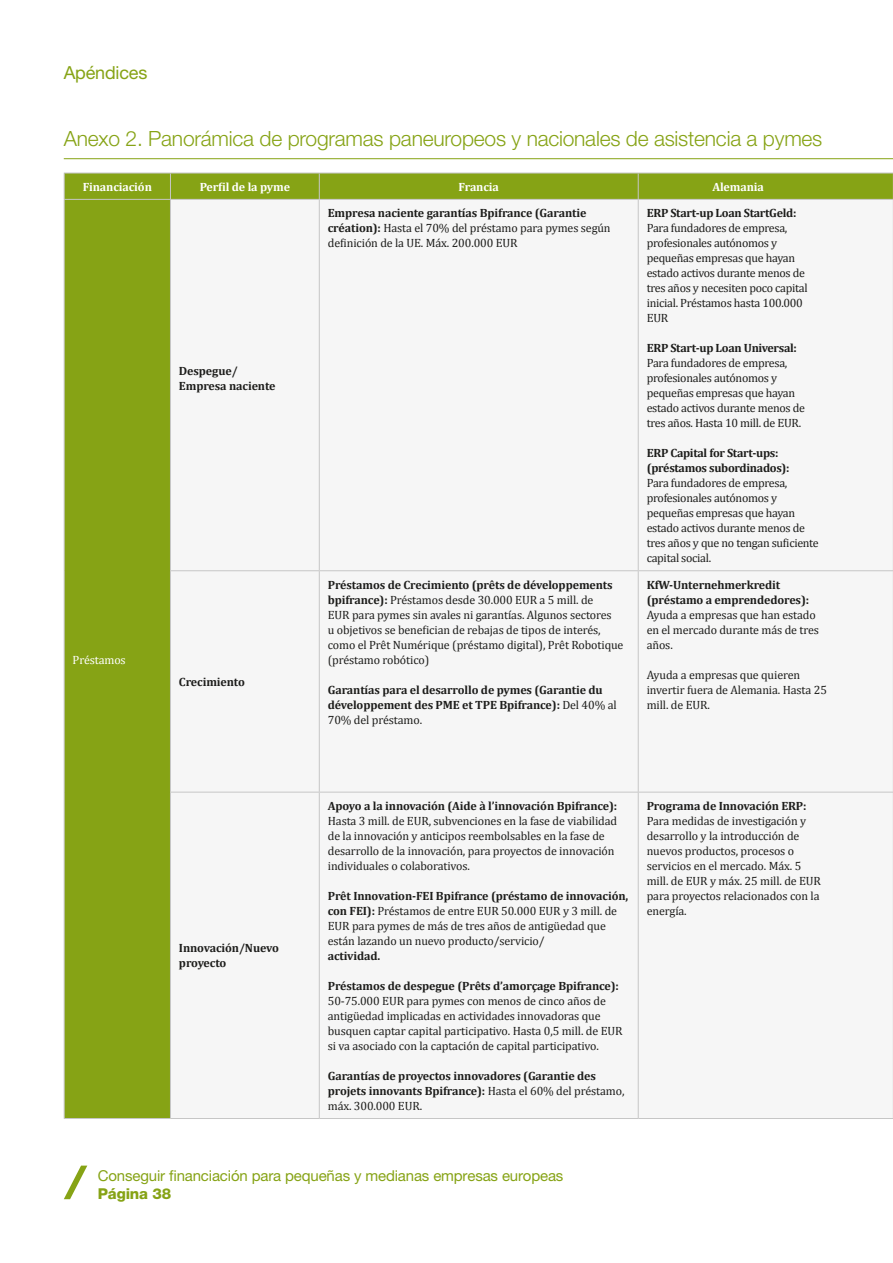
<style>
.page{position:relative;width:893px;height:1263px;background:#fff}
.page>*{position:absolute;margin:0;border:0;box-sizing:border-box;transform-origin:0 0}
.t1{font:300 21px "Helvetica Neue LT Pro";letter-spacing:-.01em;color:#86a315}
.t2{font:18px "Helvetica Neue LT Pro";letter-spacing:-.01em;color:#86a315}
.t3{font:15px "Helvetica Neue LT Pro";letter-spacing:-.01em;color:#86a315}
.t4{font:800 15px "Helvetica Neue LT Pro";letter-spacing:-.01em;color:#86a315}
.t5{font:12px/15px "Cambria";letter-spacing:-.01em;color:#1d1d1b}
.t6{font:700 12px/15px "Cambria";letter-spacing:-.01em;color:#1d1d1b}
.t7{font:700 12px "Cambria";letter-spacing:-.01em;color:#fff}
.t8{font:12px "Cambria";letter-spacing:-.01em;color:#fff}
.s1{font-weight:700}
.s2{font-weight:400}
</style>
<div class="page">
<svg style="left:64px;top:1165px;width:23px;height:34px"></svg>
<hr style="left:64px;top:158px;width:829px;height:1px;background:#86a315">
<div style="left:65px;top:174px;width:827px;height:944px;background:#86a315"></div>
<div style="left:171px;top:200px;width:721px;height:918px;background:#f6f6f6"></div>
<hr style="left:64px;top:200px;width:1px;height:371px;background:#c6c6c6">
<hr style="left:170px;top:200px;width:1px;height:370px;background:#c6c6c6">
<hr style="left:319px;top:200px;width:1px;height:370px;background:#c6c6c6">
<hr style="left:638px;top:200px;width:1px;height:370px;background:#c6c6c6">
<hr style="left:892px;top:200px;width:1px;height:370px;background:#c6c6c6">
<hr style="left:64px;top:571px;width:1px;height:221px;background:#c6c6c6">
<hr style="left:170px;top:570px;width:149px;height:1px;background:#c6c6c6">
<hr style="left:170px;top:571px;width:1px;height:221px;background:#c6c6c6">
<hr style="left:319px;top:570px;width:319px;height:1px;background:#c6c6c6">
<hr style="left:319px;top:571px;width:1px;height:221px;background:#c6c6c6">
<hr style="left:638px;top:570px;width:255px;height:1px;background:#c6c6c6">
<hr style="left:638px;top:571px;width:1px;height:221px;background:#c6c6c6">
<hr style="left:892px;top:571px;width:1px;height:221px;background:#c6c6c6">
<hr style="left:64px;top:792px;width:1px;height:326px;background:#c6c6c6">
<hr style="left:170px;top:792px;width:149px;height:1px;background:#c6c6c6">
<hr style="left:170px;top:792px;width:1px;height:326px;background:#c6c6c6">
<hr style="left:319px;top:792px;width:319px;height:1px;background:#c6c6c6">
<hr style="left:319px;top:792px;width:1px;height:326px;background:#c6c6c6">
<hr style="left:638px;top:792px;width:255px;height:1px;background:#c6c6c6">
<hr style="left:638px;top:792px;width:1px;height:326px;background:#c6c6c6">
<hr style="left:892px;top:792px;width:1px;height:326px;background:#c6c6c6">
<hr style="left:64px;top:1118px;width:106px;height:1px;background:#c6c6c6">
<hr style="left:170px;top:1118px;width:149px;height:1px;background:#c6c6c6">
<hr style="left:319px;top:1118px;width:319px;height:1px;background:#c6c6c6">
<hr style="left:638px;top:1118px;width:255px;height:1px;background:#c6c6c6">
<svg style="left:170px;top:174px;width:1px;height:25px"></svg>
<hr style="left:64px;top:173px;width:106px;height:1px;background:#c6c6c6">
<svg style="left:64px;top:173px;width:1px;height:26px"></svg>
<hr style="left:170px;top:173px;width:149px;height:1px;background:#c6c6c6">
<hr style="left:319px;top:173px;width:319px;height:1px;background:#c6c6c6">
<svg style="left:319px;top:173px;width:1px;height:26px"></svg>
<hr style="left:638px;top:173px;width:255px;height:1px;background:#c6c6c6">
<hr style="left:64px;top:199px;width:106px;height:1px;background:#c6c6c6">
<hr style="left:170px;top:199px;width:149px;height:1px;background:#c6c6c6">
<hr style="left:319px;top:199px;width:319px;height:1px;background:#c6c6c6">
<hr style="left:638px;top:199px;width:255px;height:1px;background:#c6c6c6">
<svg style="left:638px;top:173px;width:1px;height:26px"></svg>
<svg style="left:892px;top:173px;width:1px;height:26px"></svg>
<h2 class="t2" style="left:64px;top:62px;width:85px">Apéndices</h2>
<h1 class="t1" style="left:64px;top:125px;width:760px">Anexo 2. Panorámica de programas paneuropeos y nacionales de asistencia a pymes</h1>
<p class="t7" style="left:83px;top:179px;width:71px">Financiación</p>
<p class="t7" style="left:200px;top:179px;width:92px">Perfil de la pyme</p>
<p class="t7" style="left:458px;top:179px;width:42px">Francia</p>
<p class="t7" style="left:712px;top:179px;width:53px">Alemania</p>
<p class="t8" style="left:73px;top:652px;width:55px">Préstamos</p>
<p class="t6" style="left:179px;top:363px;width:98px">Despegue/<br>Empresa naciente</p>
<p class="t6" style="left:179px;top:674px;width:67px">Crecimiento</p>
<p class="t6" style="left:179px;top:940px;width:101px">Innovación/Nuevo proyecto</p>
<p class="t5" style="left:328px;top:206px;width:284px"><span class="s1">Empresa naciente garantías Bpifrance (Garantie création):</span> Hasta el 70% del préstamo para pymes según definición de la UE. Máx. 200.000 EUR</p>
<p class="t6" style="left:647px;top:205px;width:151px">ERP Start-up Loan StartGeld:</p>
<p class="t5" style="left:647px;top:221px;width:163px">Para fundadores de empresa, profesionales autónomos y pequeñas empresas que hayan estado activos durante menos de tres años y necesiten poco capital inicial. Préstamos hasta 100.000<br>EUR</p>
<p class="t6" style="left:647px;top:340px;width:152px">ERP Start-up Loan Universal:</p>
<p class="t5" style="left:647px;top:356px;width:160px">Para fundadores de empresa, profesionales autónomos y pequeñas empresas que hayan estado activos durante menos de tres años. Hasta 10 mill. de EUR.</p>
<p class="t6" style="left:647px;top:445px;width:144px">ERP Capital for Start-ups: (préstamos subordinados):</p>
<p class="t5" style="left:647px;top:476px;width:174px">Para fundadores de empresa, profesionales autónomos y pequeñas empresas que hayan estado activos durante menos de tres años y que no tengan suficiente capital social.</p>
<p class="t5" style="left:328px;top:577px;width:297px"><span class="s1">Préstamos de Crecimiento (prêts de développements bpifrance):</span> Préstamos desde 30.000 EUR a 5 mill. de<br>EUR para pymes sin avales ni garantías. Algunos sectores<br>u objetivos se benefician de rebajas de tipos de interés, como el Prêt Numérique (préstamo digital), Prêt Robotique (préstamo robótico)</p>
<p class="t6" style="left:328px;top:682px;width:290px">Garantías para el desarrollo de pymes (Garantie du développement des PME et TPE Bpifrance): <span class="s2">Del 40% al<br>70% del préstamo.</span></p>
<p class="t6" style="left:647px;top:577px;width:164px">KfW-Unternehmerkredit (préstamo a emprendedores):</p>
<p class="t5" style="left:647px;top:607px;width:174px">Ayuda a empresas que han estado en el mercado durante más de tres años.</p>
<p class="t5" style="left:647px;top:667px;width:182px">Ayuda a empresas que quieren invertir fuera de Alemania. Hasta 25 mill. de EUR.</p>
<p class="t6" style="left:328px;top:798px;width:291px">Apoyo a la innovación (Aide à l’innovación Bpifrance):</p>
<p class="t5" style="left:328px;top:813px;width:291px">Hasta 3 mill. de EUR, subvenciones en la fase de viabilidad de la innovación y anticipos reembolsables en la fase de desarrollo de la innovación, para proyectos de innovación individuales o colaborativos.</p>
<p class="t5" style="left:328px;top:888px;width:302px"><span class="s1">Prêt Innovation-FEI Bpifrance (préstamo de innovación, con FEI):</span> Préstamos de entre EUR 50.000 EUR y 3 mill. de EUR para pymes de más de tres años de antigüedad que están lazando un nuevo producto/servicio/</p>
<p class="t6" style="left:328px;top:948px;width:54px">actividad.</p>
<p class="t6" style="left:328px;top:978px;width:293px">Préstamos de despegue (Prêts d’amorçage Bpifrance):</p>
<p class="t5" style="left:328px;top:993px;width:296px">50-75.000 EUR para pymes con menos de cinco años de antigüedad implicadas en actividades innovadoras que busquen captar capital participativo. Hasta 0,5 mill. de EUR si va asociado con la captación de capital participativo.</p>
<p class="t6" style="left:328px;top:1068px;width:298px">Garantías de proyectos innovadores (Garantie des projets innovants Bpifrance): <span class="s2">Hasta el 60% del préstamo, máx. 300.000 EUR.</span></p>
<p class="t6" style="left:647px;top:798px;width:161px">Programa de Innovación ERP:</p>
<p class="t5" style="left:647px;top:813px;width:176px">Para medidas de investigación y desarrollo y la introducción de nuevos productos, procesos o servicios en el mercado. Máx. 5 mill. de EUR y máx. 25 mill. de EUR para proyectos relacionados con la energía.</p>
<p class="t3" style="left:98px;top:1167px;width:467px">Conseguir financiación para pequeñas y medianas empresas europeas</p>
<p class="t4" style="left:98px;top:1185px;width:75px">Página 38</p>
</div>
